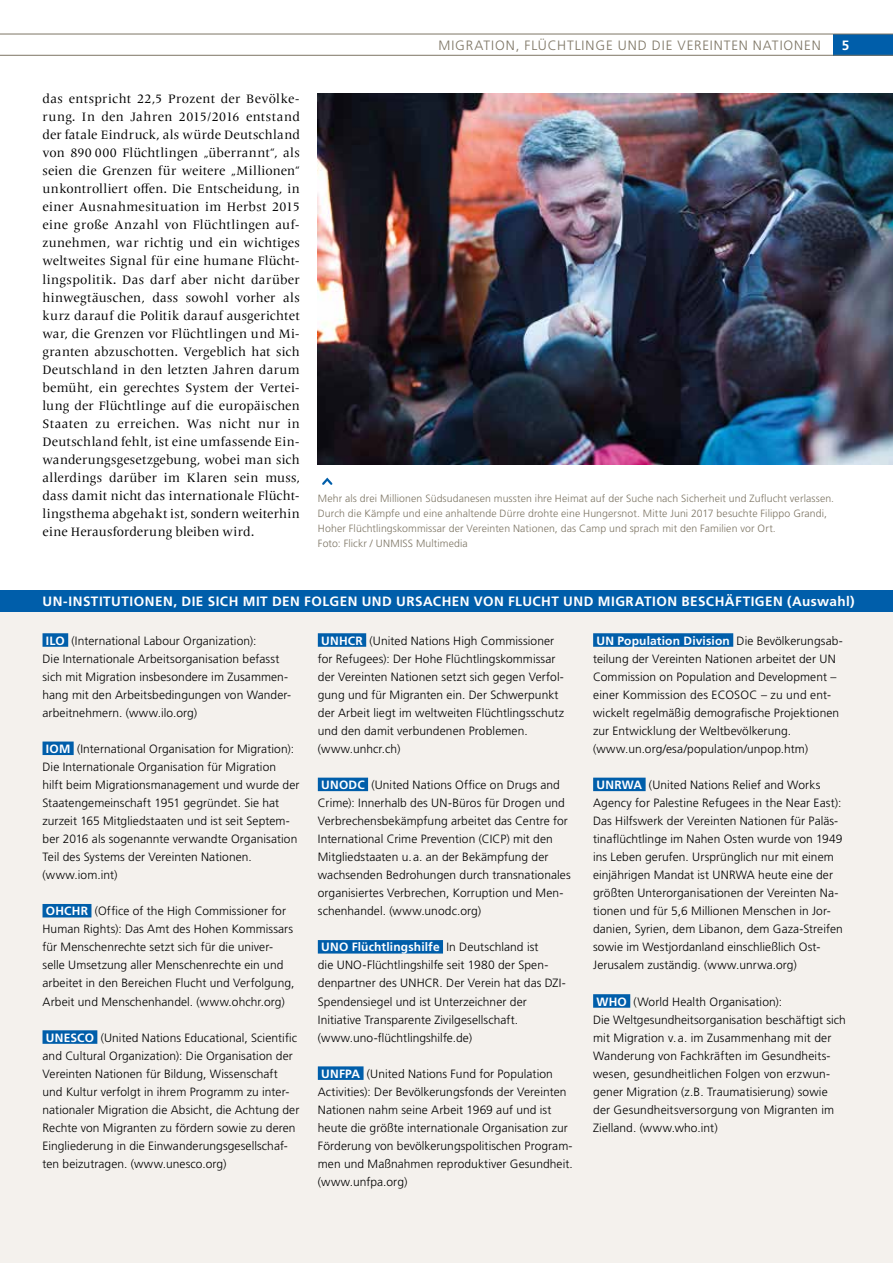
<style>
.page{position:relative;width:893px;height:1263px;background:#fff}
.page>*{position:absolute;margin:0;border:0;box-sizing:border-box;transform-origin:0 0}
.t1{font:700 13.5px "Frutiger LT Std";letter-spacing:.035em;color:#fff}
.t2{font:300 13.5px "Frutiger LT Std";letter-spacing:.07em;color:#7d7564}
.t3{font:12.75px/18px "Frutiger Serif LT Pro";letter-spacing:.005em;color:#000;text-align:justify}
.t4{font:300 12px/18px "Frutiger LT Std";letter-spacing:.005em;color:#000}
.t5{font:700 12px "Frutiger LT Std";color:#fff}
.t6{font:300 10.5px/15px "Frutiger LT Std";letter-spacing:.01em;color:#7d7564}
.s1{font-weight:700;color:#fff}
</style>
<div class="page">
<div style="left:833px;top:34px;width:60px;height:21px;background:#005eaa"></div>
<hr style="left:0;top:34px;width:833px;height:1px;background:#7d7564">
<hr style="left:833px;top:34px;width:60px;height:1px;background:#7d7564">
<hr style="left:0;top:55px;width:833px;height:1px;background:#7d7564">
<hr style="left:833px;top:55px;width:60px;height:1px;background:#7d7564">
<div style="left:0;top:608px;width:893px;height:655px;background:#f4f1ed"></div>
<div style="left:43px;top:633px;width:25px;height:14px;background:#005eaa"></div>
<div style="left:43px;top:741px;width:31px;height:14px;background:#005eaa"></div>
<div style="left:43px;top:904px;width:48px;height:13px;background:#005eaa"></div>
<div style="left:43px;top:1030px;width:54px;height:14px;background:#005eaa"></div>
<div style="left:318px;top:633px;width:48px;height:14px;background:#005eaa"></div>
<div style="left:318px;top:778px;width:50px;height:13px;background:#005eaa"></div>
<div style="left:318px;top:940px;width:125px;height:13px;background:#005eaa"></div>
<div style="left:318px;top:1066px;width:46px;height:14px;background:#005eaa"></div>
<div style="left:593px;top:633px;width:140px;height:14px;background:#005eaa"></div>
<div style="left:593px;top:778px;width:53px;height:13px;background:#005eaa"></div>
<div style="left:593px;top:994px;width:37px;height:14px;background:#005eaa"></div>
<div style="left:0;top:590px;width:893px;height:22px;background:#005eaa"></div>
<img style="left:318px;top:94px;width:575px;height:370px">
<svg style="left:322px;top:477px;width:11px;height:8px"></svg>
<p class="t3" style="left:43px;top:90px;width:259px">das entspricht 22,5 Prozent der Bevölke&shy;rung. In den Jahren 2015/2016 entstand der fatale Eindruck, als würde Deutschland von 890 000 Flüchtlingen „überrannt“, als seien die Grenzen für weitere „Millionen“ unkontrolliert offen. Die Entscheidung, in einer Ausnahmesituation im Herbst 2015 eine große Anzahl von Flüchtlingen auf&shy;zunehmen, war richtig und ein wichtiges weltweites Signal für eine humane Flücht&shy;lingspolitik. Das darf aber nicht darüber hinwegtäuschen, dass sowohl vorher als kurz darauf die Politik darauf ausgerichtet war, die Grenzen vor Flüchtlingen und Mi&shy;granten abzuschotten. Vergeblich hat sich Deutschland in den letzten Jahren darum bemüht, ein gerechtes System der Vertei&shy;lung der Flüchtlinge auf die europäischen Staaten zu erreichen. Was nicht nur in Deutschland fehlt, ist eine umfassende Ein&shy;wanderungsgesetzgebung, wobei man sich allerdings darüber im Klaren sein muss, dass damit nicht das internationale Flücht&shy;lingsthema abgehakt ist, sondern weiterhin eine Herausforderung bleiben wird.</p>
<p class="t2" style="left:438px;top:37px;width:21px">Migrati</p>
<p class="t2" style="left:495px;top:37px;width:62px">on, Flücht</p>
<p class="t2" style="left:575px;top:37px;width:16px">linge</p>
<p class="t2" style="left:618px;top:37px;width:10px">und</p>
<p class="t2" style="left:652px;top:37px;width:8px">die</p>
<p class="t2" style="left:678px;top:37px;width:18px">Vereinten</p>
<p class="t2" style="left:753px;top:37px;width:51px">Nationen</p>
<p class="t1" style="left:842px;top:37px;width:9px">5</p>
<p class="t6" style="left:318px;top:491px;width:518px">Mehr als drei Millionen Südsudanesen mussten ihre Heimat auf der Suche nach Sicherheit und Zuflucht verlassen.<br>Durch die Kämpfe und eine anhaltende Dürre drohte eine Hungersnot. Mitte Juni 2017 besuchte Filippo Grandi, Hoher Flüchtlingskommissar der Vereinten Nationen, das Camp und sprach mit den Familien vor Ort.<br>Foto: Flickr / UNMISS Multimedia</p>
<p class="t1" style="left:43px;top:593px;width:814px">UN-INSTITUTIONEN, DIE SICH M IT DEN FOLGEN UND URSACHEN VON FLUCHT UND MIGRATION BESCHÄFTIGEN (AUSWAHL)</p>
<p class="t4" style="left:43px;top:631px;width:250px;text-indent:29px">(International Labour Organization):<br>Die Internationale Arbeitsorganisation befasst sich mit Migration insbesondere im Zusammen&shy;hang mit den Arbeitsbedingungen von Wander&shy;arbeitnehmern. (www.ilo.org)</p>
<p class="t4" style="left:43px;top:740px;width:259px"><span class="s1">IOM</span> (International Organisation for Migration):<br>Die Internationale Organisation für Migration hilft beim Migrationsmanagement und wurde der Staatengemeinschaft 1951 gegründet. Sie hat zurzeit 165 Mitgliedstaaten und ist seit Septem&shy;ber 2016 als sogenannte verwandte Organisation Teil des Systems der Vereinten Nationen. (www.iom.int)</p>
<p class="t5" style="left:46px;top:904px;width:10px">OHCHR</p>
<p class="t5" style="left:46px;top:633px;width:7px">ILO</p>
<p class="t4" style="left:43px;top:902px;width:253px;text-indent:52px">(Office of the High Commissioner for Human Rights): Das Amt des Hohen Kommissars für Menschenrechte setzt sich für die univer&shy;selle Umsetzung aller Menschenrechte ein und arbeitet in den Bereichen Flucht und Verfolgung, Arbeit und Menschenhandel. (www.ohchr.org)</p>
<p class="t5" style="left:46px;top:1030px;width:41px">UN ESCO</p>
<p class="t4" style="left:43px;top:1029px;width:258px;text-indent:58px">(United Nations Educational, Scientific and Cultural Organization): Die Organisation der Vereinten Nationen für Bildung, Wissenschaft und Kultur verfolgt in ihrem Programm zu inter&shy;nationaler Migration die Absicht, die Achtung der Rechte von Migranten zu fördern sowie zu deren Eingliederung in die Einwanderungsgesellschaf&shy;ten beizutragen. (www.unesco.org)</p>
<p class="t4" style="left:318px;top:631px;width:248px;text-indent:52px">(United Nations High Commissioner for Refugees): Der Hohe Flüchtlingskommissar der Vereinten Nationen setzt sich gegen Verfol&shy;gung und für Migranten ein. Der Schwerpunkt der Arbeit liegt im weltweiten Flüchtlingsschutz und den damit verbundenen Problemen. (www.unhcr.ch)</p>
<p class="t5" style="left:321px;top:778px;width:10px">UNODC</p>
<p class="t5" style="left:321px;top:633px;width:10px">UNHCR</p>
<p class="t4" style="left:318px;top:776px;width:254px;text-indent:54px">(United Nations Office on Drugs and Crime): Innerhalb des UN-Büros für Drogen und Verbrechensbekämpfung arbeitet das Centre for International Crime Prevention (CICP) mit den Mitgliedstaaten u. a. an der Bekämpfung der wachsenden Bedrohungen durch transnationales organisiertes Verbrechen, Korruption und Men&shy;schenhandel. (www.unodc.org)</p>
<p class="t5" style="left:321px;top:940px;width:10px">UNO</p>
<p class="t4" style="left:318px;top:938px;width:250px;text-indent:34px"><span class="s1">FLÜCHTLINGSHILFE</span> In Deutschland ist<br>die UNO-Flüchtlingshilfe seit 1980 der Spen&shy;denpartner des UNHCR. Der Verein hat das DZI-Spendensiegel und ist Unterzeichner der Initiative Transparente Zivilgesellschaft. (www.uno-flüchtlingshilfe.de)</p>
<p class="t4" style="left:318px;top:1065px;width:256px"><span class="s1">UN FPA</span> (United Nations Fund for Population Activities): Der Bevölkerungsfonds der Vereinten Nationen nahm seine Arbeit 1969 auf und ist heute die größte internationale Organisation zur Förderung von bevölkerungspolitischen Program&shy;men und Maßnahmen reproduktiver Gesundheit. (www.unfpa.org)</p>
<p class="t4" style="left:593px;top:631px;width:251px"><span class="s1">UN POPULATION DIVISION</span> Die Bevölkerungsab&shy;teilung der Vereinten Nationen arbeitet der UN Commission on Population and Development – einer Kommission des ECOSOC – zu und ent&shy;wickelt regelmäßig demografische Projektionen zur Entwicklung der Weltbevölkerung. (www.un.org/esa/population/unpop.htm)</p>
<p class="t5" style="left:596px;top:778px;width:10px">UNRWA</p>
<p class="t4" style="left:593px;top:776px;width:251px;text-indent:56px">(United Nations Relief and Works Agency for Palestine Refugees in the Near East):<br>Das Hilfswerk der Vereinten Nationen für Paläs&shy;tinaflüchtlinge im Nahen Osten wurde von 1949 ins Leben gerufen. Ursprünglich nur mit einem einjährigen Mandat ist UNRWA heute eine der größten Unterorganisationen der Vereinten Na&shy;tionen und für 5,6 Millionen Menschen in Jor&shy;danien, Syrien, dem Libanon, dem Gaza-Streifen sowie im Westjordanland einschließlich Ost-Jerusalem zuständig. (www.unrwa.org)</p>
<p class="t5" style="left:596px;top:994px;width:11px">WHO</p>
<p class="t4" style="left:593px;top:992px;width:254px;text-indent:40px">(World Health Organisation):<br>Die Weltgesundheitsorganisation beschäftigt sich mit Migration v. a. im Zusammenhang mit der Wanderung von Fachkräften im Gesundheits&shy;wesen, gesundheitlichen Folgen von erzwun&shy;gener Migration (z.B. Traumatisierung) sowie der Gesundheitsversorgung von Migranten im Zielland. (www.who.int)</p>
</div>
